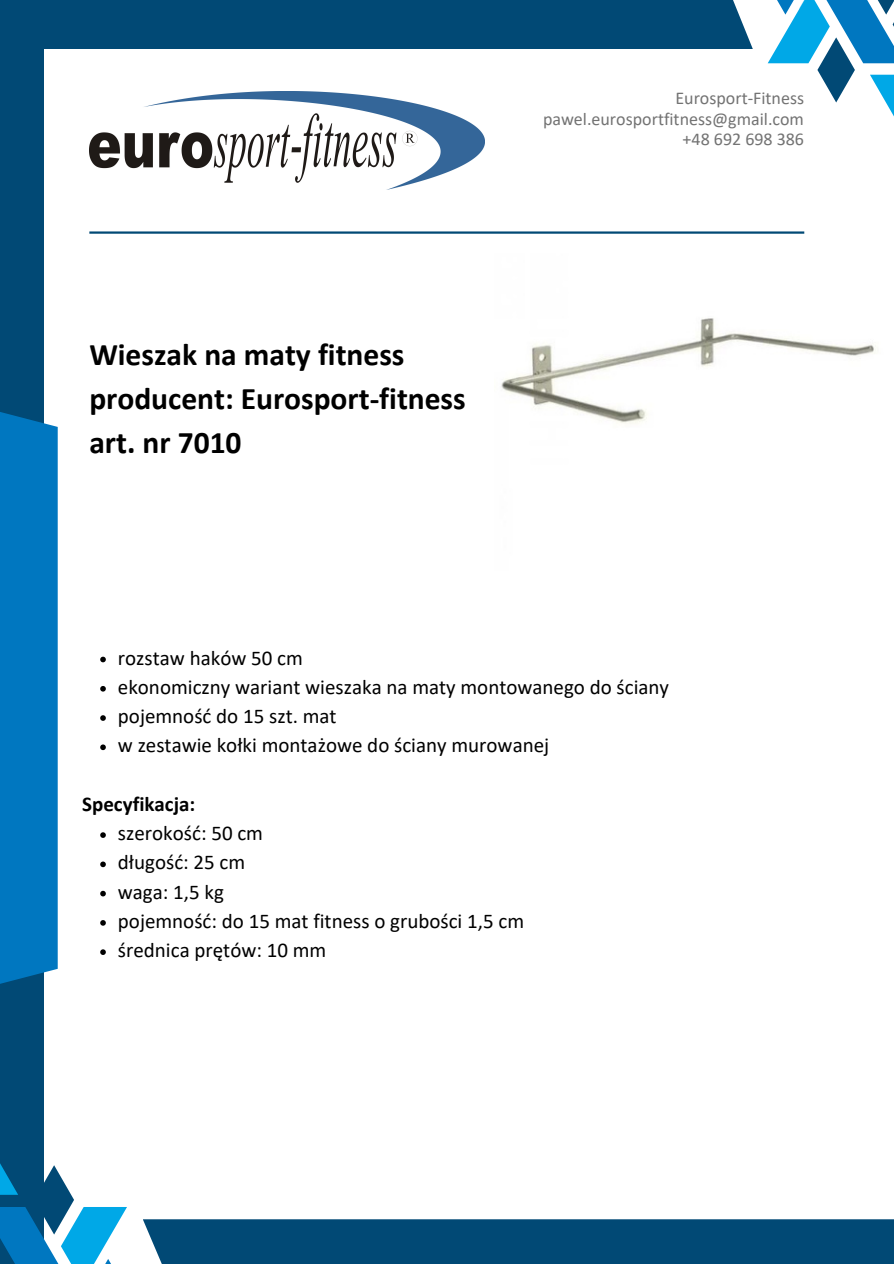
<style>
.page{position:relative;width:894px;height:1264px;background:#fff}
.page>*{position:absolute;margin:0;border:0;box-sizing:border-box;transform-origin:0 0}
.t1{font:700 31.5px/43.8px "Calibri";color:#000}
.t2{font:21px "Calibri";color:#000}
.t3{font:700 21px "Calibri";color:#000}
.t4{font:18px "Calibri";color:#737373}
</style>
<div class="page">
<svg style="left:767px;top:0;width:126px;height:115px"></svg>
<div style="left:0;top:40px;width:44px;height:1223px;background:#014975"></div>
<svg style="left:0;top:1163px;width:127px;height:100px"></svg>
<hr style="left:89px;top:231px;width:715px;height:3px;background:#014975">
<div style="left:0;top:0;width:752px;height:49px;background:#014975"></div>
<div style="left:143px;top:1219px;width:750px;height:44px;background:#014975"></div>
<div style="left:0;top:404px;width:58px;height:587px;background:#0077c0"></div>
<img style="left:89px;top:91px;width:395px;height:98px">
<img style="left:501px;top:318px;width:375px;height:106px">
<svg style="left:100px;top:656px;width:6px;height:6px"></svg>
<svg style="left:100px;top:686px;width:6px;height:5px"></svg>
<svg style="left:100px;top:715px;width:6px;height:6px"></svg>
<svg style="left:100px;top:744px;width:6px;height:6px"></svg>
<svg style="left:100px;top:832px;width:6px;height:6px"></svg>
<svg style="left:100px;top:861px;width:6px;height:6px"></svg>
<svg style="left:100px;top:890px;width:6px;height:6px"></svg>
<svg style="left:100px;top:920px;width:6px;height:5px"></svg>
<svg style="left:100px;top:949px;width:6px;height:6px"></svg>
<p class="t1" style="left:89px;top:335px;width:378px">Wieszak na maty fitness producent: Eurosport-fitness art. nr 7010</p>
<p class="t4" style="left:675px;top:91px;width:130px">Eurosport-Fitness</p>
<p class="t4" style="left:543px;top:111px;width:262px">pawel.eurosportfitness@gmail.com</p>
<p class="t4" style="left:682px;top:132px;width:123px">+48 692 698 386</p>
<h1 class="t2" style="left:118px;top:649px;width:186px">rozstaw haków 50 cm</h1>
<p class="t2" style="left:118px;top:678px;width:552px">ekonomiczny wariant wieszaka na maty montowanego do ściany</p>
<p class="t2" style="left:118px;top:707px;width:220px">pojemność do 15 szt. mat</p>
<p class="t2" style="left:118px;top:736px;width:432px">w zestawie kołki montażowe do ściany murowanej</p>
<p class="t3" style="left:82px;top:795px;width:114px">Specyfikacja:</p>
<h2 class="t2" style="left:118px;top:824px;width:147px">szerokość: 50 cm</h2>
<p class="t2" style="left:118px;top:853px;width:129px">długość: 25 cm</p>
<p class="t2" style="left:118px;top:883px;width:108px">waga: 1,5 kg</p>
<p class="t2" style="left:118px;top:912px;width:407px">pojemność: do 15 mat fitness o grubości 1,5 cm</p>
<p class="t2" style="left:118px;top:941px;width:210px">średnica prętów: 10 mm</p>
</div>
